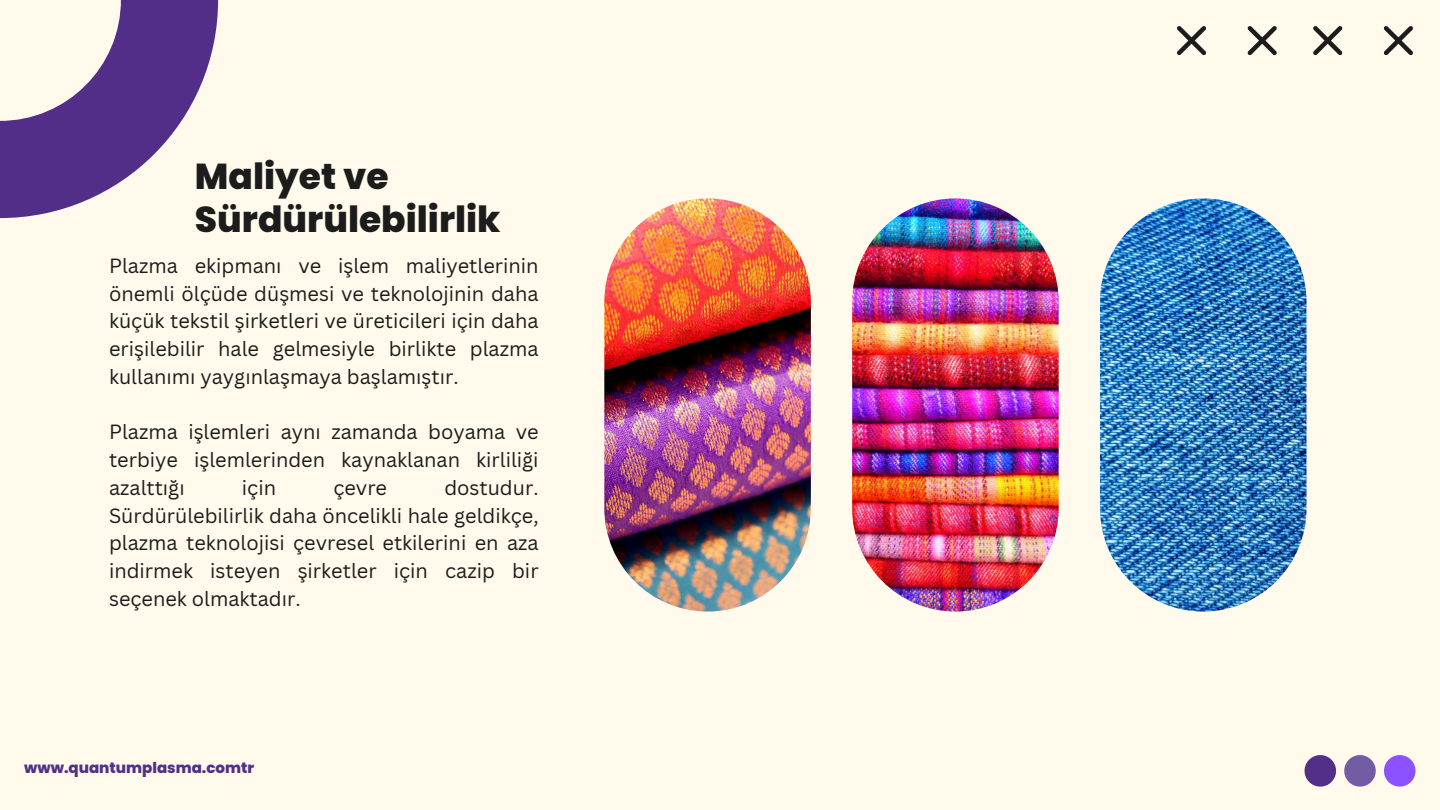
<style>
.page{position:relative;width:1440px;height:810px;background:#fffaeb}
.page>*{position:absolute;margin:0;border:0;box-sizing:border-box;transform-origin:0 0}
.t1{font:800 36px/42.8px "Poppins";color:#1c1c1c}
.t2{font:20px/27.8px "Canva Sans";color:#1c1c1c;text-align:justify}
.t3{font:800 15px "Poppins";color:#532f87}
</style>
<div class="page">
<svg style="left:0;top:0;width:218px;height:218px;fill:#532e88"></svg>
<svg style="left:1384px;top:755px;width:32px;height:32px"></svg>
<svg style="left:1344px;top:755px;width:32px;height:32px"></svg>
<img style="left:604px;top:198px;width:207px;height:414px;border-radius:103px">
<img style="left:852px;top:198px;width:207px;height:414px;border-radius:103px">
<svg style="left:1305px;top:755px;width:31px;height:32px"></svg>
<svg style="left:1177px;top:26px;width:29px;height:29px"></svg>
<svg style="left:1247px;top:26px;width:30px;height:29px"></svg>
<svg style="left:1313px;top:26px;width:30px;height:29px"></svg>
<svg style="left:1384px;top:26px;width:29px;height:29px"></svg>
<img style="left:1100px;top:198px;width:207px;height:414px;border-radius:103px">
<h1 class="t1" style="left:195px;top:155px;width:307px">Maliyet ve<br>Sürdürülebilirlik</h1>
<p class="t2" style="left:109px;top:251px;width:431px">Plazma ekipmanı ve işlem maliyetlerinin önemli ölçüde düşmesi ve teknolojinin daha küçük tekstil şirketleri ve üreticileri için daha erişilebilir hale gelmesiyle birlikte plazma kullanımı yaygınlaşmaya başlamıştır.</p>
<p class="t2" style="left:109px;top:418px;width:431px;text-align:left">Plazma işlemleri aynı zamanda boyama ve terbiye işlemlerinden kaynaklanan kirliliği azalttığı</p>
<p class="t2" style="left:109px;top:473px;width:431px;text-indent:335px">dostudur.<br>Sürdürülebilirlik daha öncelikli hale geldikçe, plazma teknolojisi çevresel etkilerini en aza indirmek isteyen şirketler için cazip bir seçenek olmaktadır.</p>
<p class="t2" style="left:242px;top:473px;width:36px">için</p>
<p class="t2" style="left:333px;top:473px;width:55px">çevre</p>
<p class="t3" style="left:24px;top:757px;width:231px">www.quantumplasma.comtr</p>
</div>
